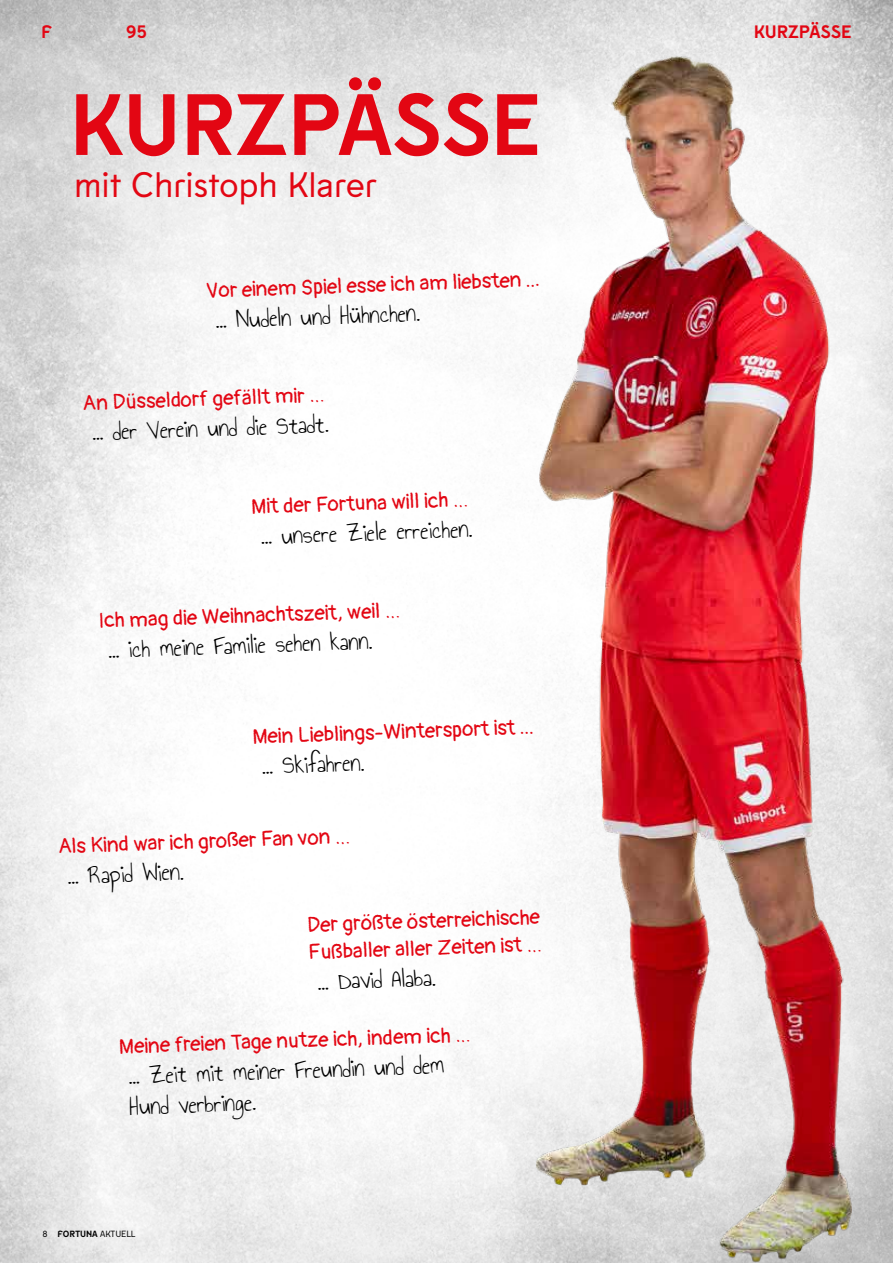
<style>
.page{position:relative;width:893px;height:1263px;background:#fff}
.page>*{position:absolute;margin:0;border:0;box-sizing:border-box;transform-origin:0 0}
.t1{font:700 86.7px "Fortuna Sans";letter-spacing:-.005em;color:#e30613}
.t2{font:35.4px "Fortuna Sans";color:#e30613}
.t3{font:25.5px/30.6px "Annie Use Your Telescope";color:#000}
.t4{font:21px/27.3px "Pangolin";color:#e30613}
.t5{font:700 18px "Fortuna Sans";letter-spacing:-.005em;color:#e30613}
.t6{font:9px "Fortuna Sans";color:#000}
.s1{font-weight:700}
</style>
<div class="page">
<img style="left:0;top:0;width:893px;height:1263px">
<img style="left:485px;top:37px;width:366px;height:1226px">
<p class="t5" style="left:41px;top:17px;width:12px">F</p>
<p class="t5" style="left:126px;top:17px;width:22px">95</p>
<p class="t5" style="left:754px;top:17px;width:99px">KURZPÄSSE</p>
<h1 class="t1" style="left:69px;top:56px;width:473px">KURZPÄSSE</h1>
<h2 class="t2" style="left:74px;top:158px;width:304px">mit Christoph Klarer</h2>
<p class="t4" style="left:205px;top:274px;width:336px;rotate:-2deg">Vor einem Spiel esse ich am liebsten ...</p>
<p class="t3" style="left:215px;top:305px;width:206px;rotate:-2deg">… Nudeln und Hühnchen.</p>
<p class="t4" style="left:82px;top:386px;width:244px;rotate:-2deg">An Düsseldorf gefällt mir …</p>
<p class="t3" style="left:92px;top:417px;width:238px;rotate:-2deg">… der Verein und die Stadt.</p>
<p class="t4" style="left:251px;top:490px;width:219px;rotate:-2deg">Mit der Fortuna will ich …</p>
<p class="t3" style="left:260px;top:521px;width:213px;rotate:-2deg">… unsere Ziele erreichen.</p>
<p class="t4" style="left:98px;top:603px;width:304px;rotate:-2deg">Ich mag die Weihnachtszeit, weil …</p>
<p class="t3" style="left:108px;top:635px;width:266px;rotate:-2deg">… ich meine Familie sehen kann.</p>
<p class="t4" style="left:252px;top:720px;width:283px;rotate:-2deg">Mein Lieblings-Wintersport ist ...</p>
<p class="t3" style="left:261px;top:751px;width:104px;rotate:-2deg">… Skifahren.</p>
<p class="t4" style="left:57px;top:829px;width:294px;rotate:-2deg">Als Kind war ich großer Fan von …</p>
<p class="t3" style="left:67px;top:860px;width:117px;rotate:-2deg">… Rapid Wien.</p>
<p class="t4" style="left:307px;top:908px;width:236px;rotate:-2deg">Der größte österreichische<br>Fußballer aller Zeiten ist …</p>
<p class="t3" style="left:317px;top:966px;width:119px;rotate:-2deg">… David Alaba.</p>
<p class="t4" style="left:118px;top:1029px;width:354px;rotate:-2deg">Meine freien Tage nutze ich, indem ich …</p>
<p class="t3" style="left:128px;top:1061px;width:317px;rotate:-2deg">… Zeit mit meiner Freundin und dem<br>Hund verbringe.</p>
<p class="t6" style="left:43px;top:1227px;width:94px">8 <span class="s1">FORTUNA</span> AKTUELL</p>
</div>
